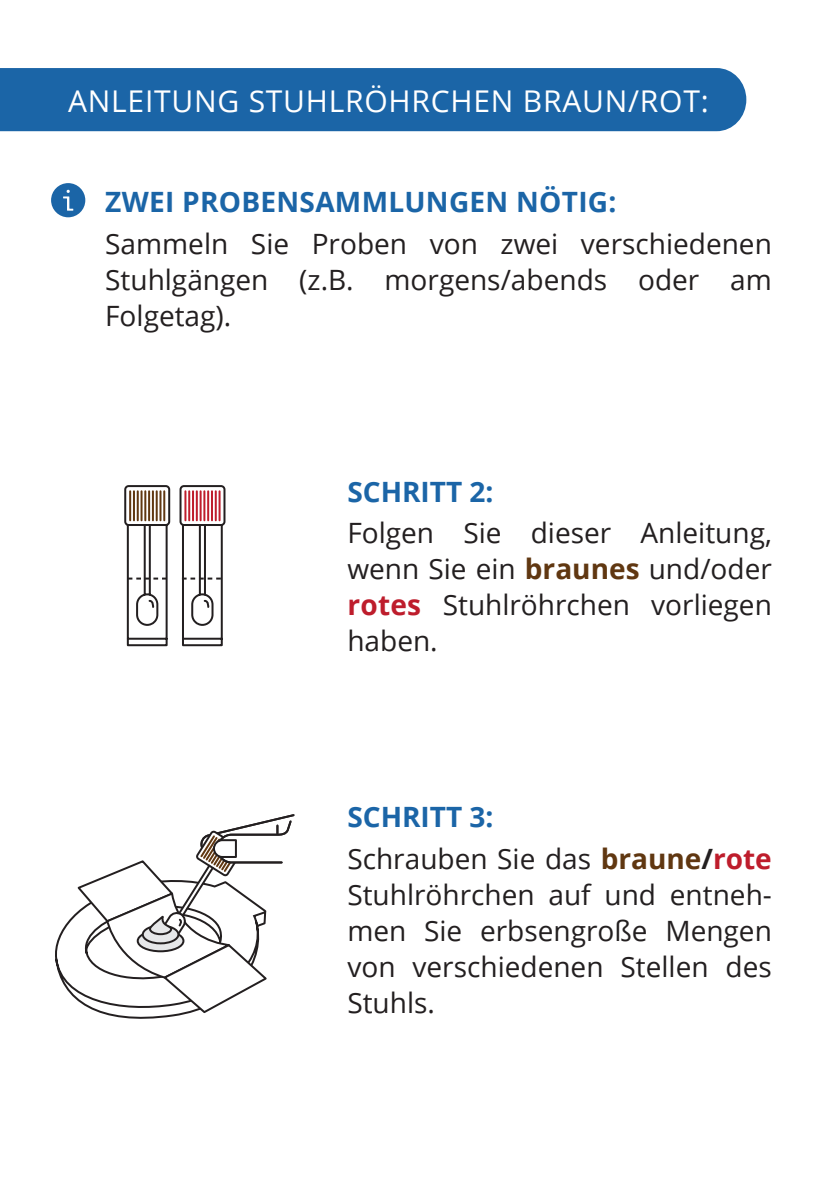
<style>
.page{position:relative;width:840px;height:1191px;background:#fff}
.page>*{position:absolute;margin:0;border:0;box-sizing:border-box;transform-origin:0 0}
.t1{font:30px "Open Sans";letter-spacing:.025em;color:#fff}
.t2{font:28px/36px "Open Sans";color:#231f20;text-align:justify}
.t3{font:700 28px "Open Sans";letter-spacing:.01em;color:#1b65a7}
.s1{font-weight:700;color:#603711}
.s2{font-weight:700;color:#be1d2c}
.s3{font-weight:700}
</style>
<div class="page">
<div style="left:0;top:68px;width:746px;height:63px;background:#1b65a7"></div>
<div style="left:51px;top:183px;width:34px;height:34px;background:#1b65a7;border-radius:50%"></div>
<svg style="left:63px;top:190px;width:10px;height:21px"></svg>
<svg style="left:55px;top:814px;width:240px;height:205px"></svg>
<svg style="left:124px;top:485px;width:47px;height:162px"></svg>
<svg style="left:179px;top:485px;width:47px;height:162px"></svg>
<p class="t1" style="left:68px;top:80px;width:641px">ANLEITUNG STUHLRÖHRCHEN BRAUN/ROT:</p>
<p class="t3" style="left:105px;top:182px;width:512px">ZWEI PROBENSAMMLUNGEN NÖTIG:</p>
<p class="t2" style="left:105px;top:225px;width:667px">Sammeln Sie Proben von zwei verschiedenen Stuhlgängen (z.B. morgens/abends oder am Folgetag).</p>
<p class="t3" style="left:347px;top:471px;width:148px">SCHRITT 2:</p>
<p class="t2" style="left:347px;top:514px;width:426px">Folgen Sie dieser Anleitung, wenn Sie ein <span class="s1">braunes</span> und/oder <span class="s2">rotes</span> Stuhlröhrchen vorliegen haben.</p>
<p class="t3" style="left:347px;top:797px;width:148px">SCHRITT 3:</p>
<p class="t2" style="left:347px;top:840px;width:426px">Schrauben Sie das <span class="s1">braune</span><span class="s3">/</span><span class="s2">rote </span>Stuhlröhrchen auf und entneh&shy;men Sie erbsengroße Mengen von verschiedenen Stellen des Stuhls.</p>
</div>
